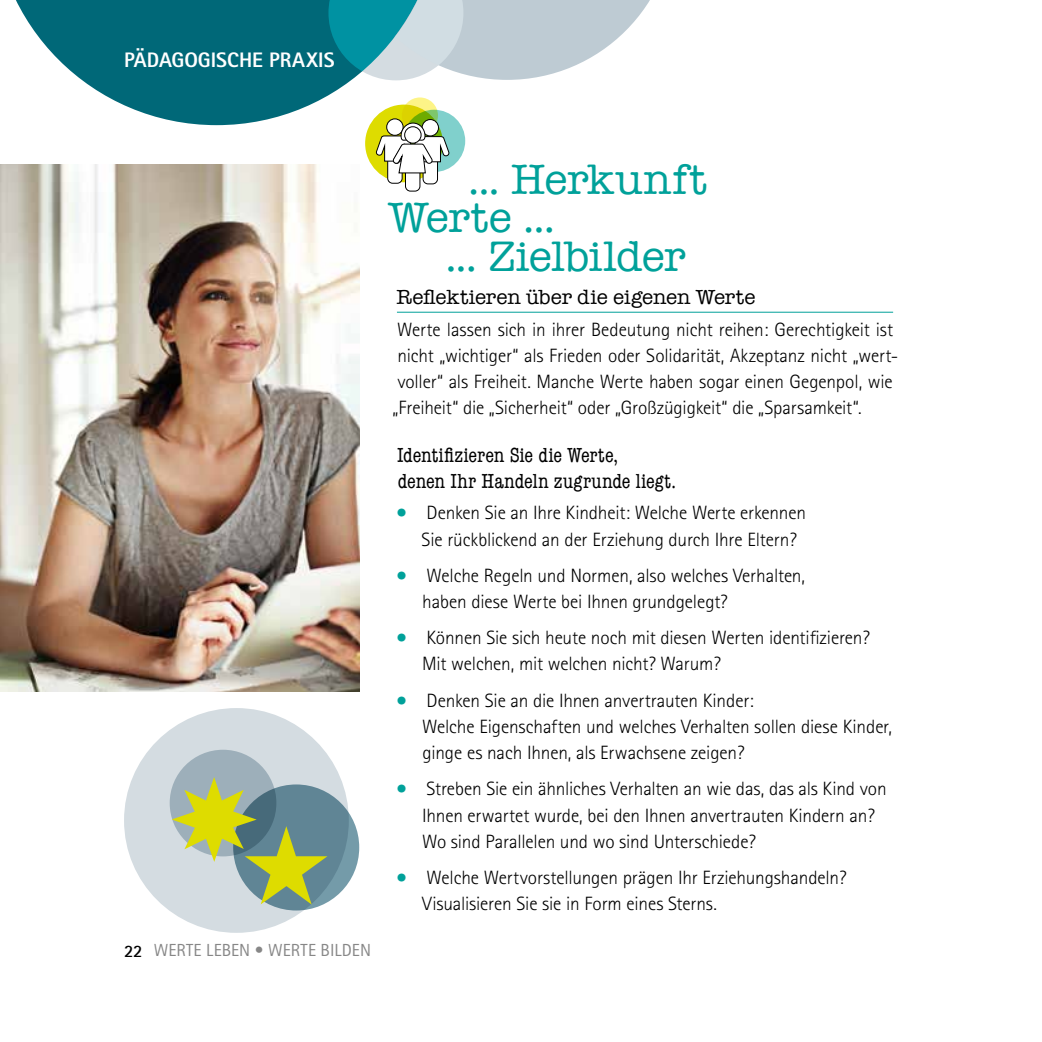
<style>
.page{position:relative;width:1042px;height:1042px;background:#fff}
.page>*{position:absolute;margin:0;border:0;box-sizing:border-box;transform-origin:0 0}
.t1{font:43.75px/76.8px "American Typewriter";letter-spacing:-.01em;color:#00a19a;text-align:center}
.t2{font:condensed 21px "American Typewriter";letter-spacing:-.005em;color:#000}
.t3{font:21px "American Typewriter";letter-spacing:-.01em;color:#000}
.t4{font:800 21px "Rotis Sans Serif";color:#fff}
.t5{font:300 19.25px/26.2px "Rotis Sans Serif";letter-spacing:-.01em;color:#000}
.t6{font:17.5px "Rotis Sans Serif";color:#878787}
.t7{font:700 17.5px "Rotis Sans Serif";color:#000}
</style>
<div class="page">
<hr style="left:397px;top:312px;width:496px;height:1px;background:#00a19a">
<svg style="left:16px;top:0;width:422px;height:125px;fill:#006878"></svg>
<svg style="left:328px;top:0;width:322px;height:80px"></svg>
<img style="left:0;top:164px;width:360px;height:527px">
<div style="left:365px;top:105px;width:78px;height:77px;background:#dedc00;border-radius:50%"></div>
<div style="left:403px;top:110px;width:62px;height:62px;background:#80d0cc;border-radius:50%"></div>
<svg style="left:402px;top:97px;width:36px;height:36px"></svg>
<div style="left:422px;top:119px;width:17px;height:17px;border:1px solid #000;border-radius:50%"></div>
<div style="left:423px;top:157px;width:14px;height:27px;background:#fff;border-radius:5px"></div>
<div style="left:423px;top:157px;width:15px;height:27px;border:1px solid #000;border-radius:5px"></div>
<svg style="left:387px;top:119px;width:16px;height:16px"></svg>
<div style="left:386px;top:118px;width:17px;height:18px;border:1px solid #000;border-radius:50%"></div>
<div style="left:388px;top:156px;width:14px;height:27px;background:#fff;border-radius:5px"></div>
<div style="left:387px;top:156px;width:15px;height:28px;border:1px solid #000;border-radius:5px"></div>
<div style="left:405px;top:164px;width:15px;height:27px;background:#fff;border-radius:5px"></div>
<div style="left:405px;top:164px;width:15px;height:27px;border:1px solid #000;border-radius:5px"></div>
<svg style="left:375px;top:122px;width:75px;height:52px"></svg>
<div style="left:233px;top:784px;width:126px;height:126px;background:#749ba9;border-radius:50%"></div>
<svg style="left:124px;top:708px;width:225px;height:225px;fill:#d4dce1"></svg>
<svg style="left:172px;top:777px;width:155px;height:127px"></svg>
<p class="t4" style="left:124px;top:47px;width:212px">PÄDAGOGISCHE PRAXIS</p>
<p class="t7" style="left:124px;top:939px;width:20px">22</p>
<p class="t6" style="left:154px;top:940px;width:219px">WERTE LEBEN • WERTE BILDEN</p>
<p class="t1" style="left:445px;top:140px;width:263px">... Herkunft ... Zielbilder</p>
<p class="t1" style="left:388px;top:177px;width:169px">Werte ...</p>
<p class="t3" style="left:397px;top:281px;width:360px">Reflektieren über die eigenen Werte</p>
<p class="t5" style="left:397px;top:316px;width:497px">Werte lassen sich in ihrer Bedeutung nicht reihen: Gerechtigkeit ist</p>
<p class="t5" style="left:397px;top:342px;width:502px">nicht „wichtiger“ als Frieden oder Solidarität, Akzeptanz nicht „wert-</p>
<p class="t5" style="left:392px;top:368px;width:502px">voller“ als Freiheit. Manche Werte haben sogar einen Gegenpol, wie „Freiheit“ die „Sicherheit“ oder „Großzügigkeit“ die „Sparsamkeit“.</p>
<p class="t2" style="left:397px;top:439px;width:223px">Identifizieren Sie die Werte,</p>
<p class="t2" style="left:398px;top:465px;width:280px">denen Ihr Handeln zugrunde liegt.</p>
<p class="t5" style="left:422px;top:500px;width:386px">Denken Sie an Ihre Kindheit: Welche Werte erkennen<br>Sie rückblickend an der Erziehung durch Ihre Eltern?</p>
<p class="t5" style="left:422px;top:562px;width:384px">Welche Regeln und Normen, also welches Verhalten, haben diese Werte bei Ihnen grundgelegt?</p>
<p class="t5" style="left:422px;top:624px;width:449px">Können Sie sich heute noch mit diesen Werten identifizieren?<br>Mit welchen, mit welchen nicht? Warum?</p>
<p class="t5" style="left:422px;top:687px;width:471px">Denken Sie an die Ihnen anvertrauten Kinder:<br>Welche Eigenschaften und welches Verhalten sollen diese Kinder, ginge es nach Ihnen, als Erwachsene zeigen?</p>
<p class="t5" style="left:422px;top:776px;width:466px">Streben Sie ein ähnliches Verhalten an wie das, das als Kind von<br>Ihnen erwartet wurde, bei den Ihnen anvertrauten Kindern an?<br>Wo sind Parallelen und wo sind Unterschiede?</p>
<p class="t5" style="left:422px;top:864px;width:426px">Welche Wertvorstellungen prägen Ihr Erziehungshandeln?<br>Visualisieren Sie sie in Form eines Sterns.</p>
</div>
